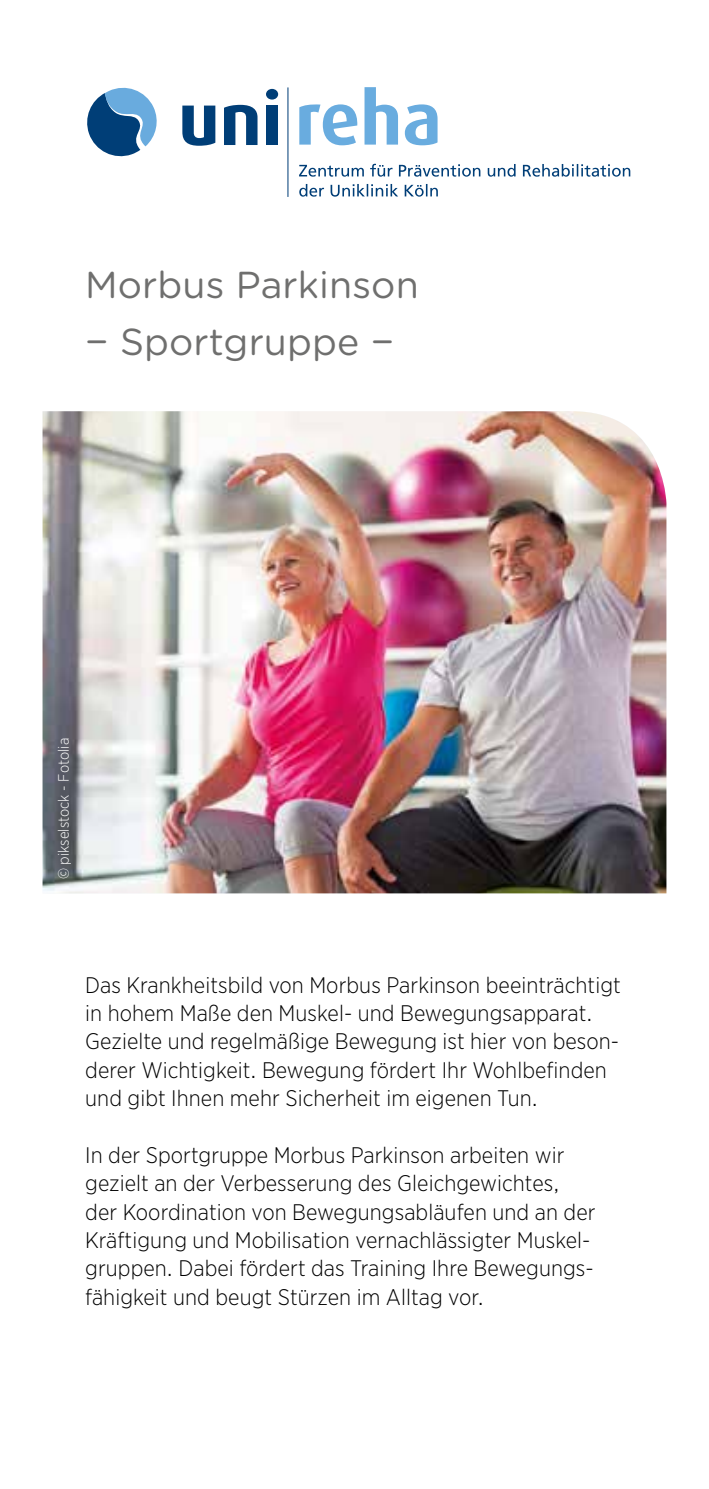
<style>
.page{position:relative;width:709px;height:1489px;background:#fff}
.page>*{position:absolute;margin:0;border:0;box-sizing:border-box;transform-origin:0 0}
.t1{font:37.5px/56.8px "Gotham Rounded";letter-spacing:.005em;color:#6f6f6e}
.t2{font:300 22.5px/28.2px "Gotham Narrow";letter-spacing:.005em;color:#000}
.t3{font:300 15px "Gotham Narrow";letter-spacing:.005em;color:#fff}
</style>
<div class="page">
<img style="left:43px;top:411px;width:623px;height:482px">
<svg style="left:182px;top:106px;width:33px;height:40px"></svg>
<svg style="left:224px;top:105px;width:33px;height:40px"></svg>
<div style="left:266px;top:89px;width:12px;height:11px;background:#003e77;border-radius:50%"></div>
<div style="left:266px;top:106px;width:11px;height:39px;background:#003e77"></div>
<svg style="left:299px;top:104px;width:59px;height:41px"></svg>
<svg style="left:364px;top:87px;width:34px;height:58px"></svg>
<svg style="left:405px;top:104px;width:32px;height:41px"></svg>
<hr style="left:287px;top:87px;width:1px;height:110px;background:#003e77">
<svg style="left:87px;top:87px;width:70px;height:70px"></svg>
<svg style="left:299px;top:184px;width:139px;height:13px"></svg>
<svg style="left:299px;top:164px;width:331px;height:13px"></svg>
<h1 class="t1" style="left:85px;top:254px;width:335px">Morbus Parkinson − Sportgruppe −</h1>
<p class="t3" style="left:54px;top:879px;width:143px;rotate:-90deg">© pikselstock - Fotolia</p>
<p class="t2" style="left:85px;top:970px;width:537px">Das Krankheitsbild von Morbus Parkinson beeinträchtigt in hohem Maße den Muskel- und Bewegungsapparat.<br>Gezielte und regelmäßige Bewegung ist hier von beson&shy;derer Wichtigkeit. Bewegung fördert Ihr Wohlbefinden und gibt Ihnen mehr Sicherheit im eigenen Tun.</p>
<p class="t2" style="left:85px;top:1140px;width:512px">In der Sportgruppe Morbus Parkinson arbeiten wir gezielt an der Verbesserung des Gleichgewichtes, der Koordination von Bewegungsabläufen und an der Kräftigung und Mobilisation vernachlässigter Muskel&shy;gruppen. Dabei fördert das Training Ihre Bewegungs&shy;fähigkeit und beugt Stürzen im Alltag vor.</p>
</div>
